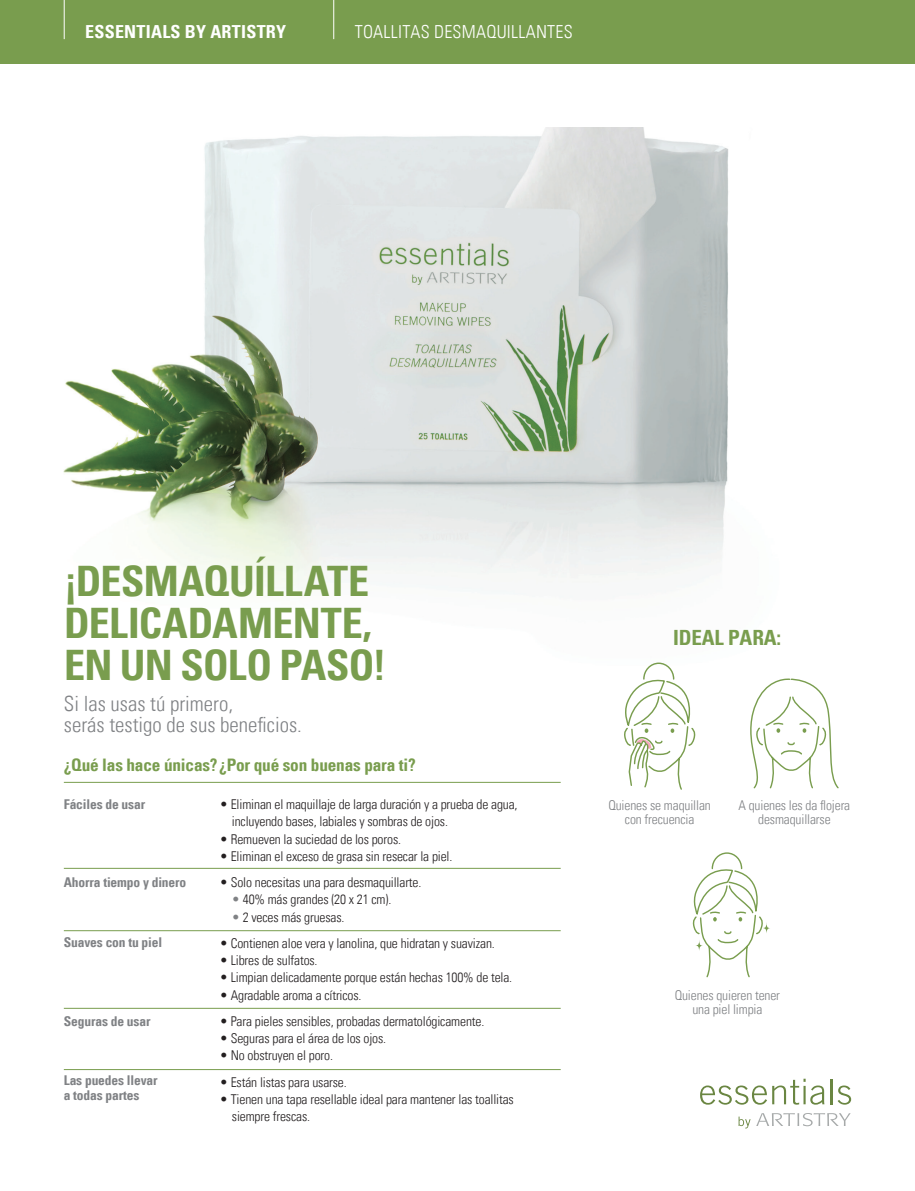
<style>
.page{position:relative;width:915px;height:1191px;background:#fff}
.page>*{position:absolute;margin:0;border:0;box-sizing:border-box;transform-origin:0 0}
._1__Título_Principal{font:700 condensed 42px/42px "Univers";letter-spacing:-.015em;color:#799d4e}
.t1{font:300 condensed 21px "Univers";color:#808285}
.t2{font:700 condensed 21px "Univers";letter-spacing:-.005em;color:#799d4e}
.t3{font:300 condensed 18px "Univers";letter-spacing:.015em;color:#fff}
.t4{font:700 condensed 18px "Univers";letter-spacing:.015em;color:#fff}
._2_1_Texto_2_Breves{font:700 condensed 17.25px "Univers";letter-spacing:-.01em;color:#799d4e}
._2_1_Texto_2_Breves-2{font:300 condensed 13.5px/17.2px "Univers";letter-spacing:-.01em;color:#231f20}
._2_1_Texto_2_Breves-3{font:300 condensed 13.5px/13.5px "Univers";letter-spacing:-.01em;color:#808285;text-align:center}
._2_1_Texto_2_Breves-4{font:700 condensed 13.5px/15px "Univers";letter-spacing:-.01em;color:#808285}
.s1{color:#808285}
</style>
<div class="page">
<img style="left:64px;top:128px;width:664px;height:804px">
<div style="left:0;top:0;width:914px;height:64px;background:#799d4e"></div>
<hr style="left:64px;top:0;width:1px;height:39px;background:#fff">
<hr style="left:333px;top:0;width:1px;height:39px;background:#fff">
<svg style="left:700px;top:1085px;width:66px;height:19px"></svg>
<svg style="left:772px;top:1078px;width:52px;height:26px"></svg>
<hr style="left:830px;top:1078px;width:2px;height:26px;background:#6a8642">
<svg style="left:837px;top:1085px;width:13px;height:19px"></svg>
<svg style="left:738px;top:1116px;width:12px;height:12px"></svg>
<svg style="left:756px;top:1113px;width:94px;height:13px"></svg>
<hr style="left:64px;top:782px;width:496px;height:1px;background:#799d4e">
<hr style="left:64px;top:868px;width:496px;height:1px;background:#799d4e">
<hr style="left:64px;top:930px;width:496px;height:1px;background:#799d4e">
<hr style="left:64px;top:1008px;width:496px;height:1px;background:#799d4e">
<hr style="left:64px;top:1069px;width:496px;height:1px;background:#799d4e">
<svg style="left:621px;top:662px;width:75px;height:129px"></svg>
<svg style="left:750px;top:678px;width:89px;height:111px"></svg>
<svg style="left:689px;top:851px;width:74px;height:127px"></svg>
<svg style="left:762px;top:922px;width:8px;height:11px"></svg>
<svg style="left:695px;top:939px;width:7px;height:12px"></svg>
<p class="t4" style="left:85px;top:21px;width:202px">ESSENTIALS BY ARTISTRY</p>
<p class="t3" style="left:354px;top:21px;width:219px">TOALLITAS DESMAQUILLANTES</p>
<p class="_1__Título_Principal" style="left:64px;top:559px;width:309px">¡DESMAQUÍLLATE<br>DELICADAMENTE,</p>
<p class="_1__Título_Principal" style="left:64px;top:643px;width:323px">EN UN SOLO PASO!</p>
<p class="t1" style="left:64px;top:690px;width:171px">Si las usas tú primero,</p>
<p class="t1" style="left:64px;top:711px;width:239px">serás testigo de sus beneficios.</p>
<p class="_2_1_Texto_2_Breves" style="left:64px;top:754px;width:353px">¿Qué las hace únicas?¿Por qué son buenas para ti?</p>
<p class="_2_1_Texto_2_Breves-2" style="left:232px;top:795px;width:287px;text-indent:-12px">• Eliminan el maquillaje de larga duración y a prueba de agua, incluyendo bases, labiales y sombras de ojos.</p>
<p class="_2_1_Texto_2_Breves-2" style="left:220px;top:830px;width:183px">• Remueven la suciedad de los poros.</p>
<p class="_2_1_Texto_2_Breves-2" style="left:220px;top:847px;width:234px">• Eliminan el exceso de grasa sin resecar la piel.</p>
<p class="_2_1_Texto_2_Breves-2" style="left:220px;top:873px;width:203px">• Solo necesitas una para desmaquillarte.</p>
<p class="_2_1_Texto_2_Breves-2" style="left:232px;top:891px;width:161px"><span class="s1">•</span> 40% más grandes (20 x 21 cm).</p>
<p class="_2_1_Texto_2_Breves-2" style="left:232px;top:908px;width:114px"><span class="s1">•</span> 2 veces más gruesas.</p>
<p class="_2_1_Texto_2_Breves-2" style="left:220px;top:934px;width:276px">• Contienen aloe vera y lanolina, que hidratan y suavizan.</p>
<p class="_2_1_Texto_2_Breves-2" style="left:220px;top:951px;width:99px">• Libres de sulfatos.</p>
<p class="_2_1_Texto_2_Breves-2" style="left:220px;top:969px;width:294px">• Limpian delicadamente porque están hechas 100% de tela.</p>
<p class="_2_1_Texto_2_Breves-2" style="left:220px;top:986px;width:143px">• Agradable aroma a cítricos.</p>
<p class="_2_1_Texto_2_Breves-2" style="left:220px;top:1012px;width:266px">• Para pieles sensibles, probadas dermatológicamente.</p>
<p class="_2_1_Texto_2_Breves-2" style="left:220px;top:1029px;width:168px">• Seguras para el área de los ojos.</p>
<p class="_2_1_Texto_2_Breves-2" style="left:220px;top:1047px;width:115px">• No obstruyen el poro.</p>
<p class="_2_1_Texto_2_Breves-2" style="left:220px;top:1073px;width:128px">• Están listas para usarse.</p>
<p class="_2_1_Texto_2_Breves-2" style="left:232px;top:1090px;width:283px;text-indent:-12px">• Tienen una tapa resellable ideal para mantener las toallitas siempre frescas.</p>
<p class="_2_1_Texto_2_Breves-4" style="left:64px;top:796px;width:83px">Fáciles de usar</p>
<p class="_2_1_Texto_2_Breves-4" style="left:64px;top:874px;width:124px">Ahorra tiempo y dinero</p>
<p class="_2_1_Texto_2_Breves-4" style="left:64px;top:934px;width:100px">Suaves con tu piel</p>
<p class="_2_1_Texto_2_Breves-4" style="left:64px;top:1013px;width:88px">Seguras de usar</p>
<p class="_2_1_Texto_2_Breves-4" style="left:64px;top:1072px;width:95px">Las puedes llevar a todas partes</p>
<p class="t2" style="left:672px;top:625px;width:109px">IDEAL PARA:</p>
<p class="_2_1_Texto_2_Breves-3" style="left:608px;top:799px;width:104px">Quienes se maquillan con frecuencia</p>
<p class="_2_1_Texto_2_Breves-3" style="left:738px;top:799px;width:113px">A quienes les da flojera desmaquillarse</p>
<p class="_2_1_Texto_2_Breves-3" style="left:674px;top:988px;width:107px">Quienes quieren tener una piel limpia</p>
</div>
